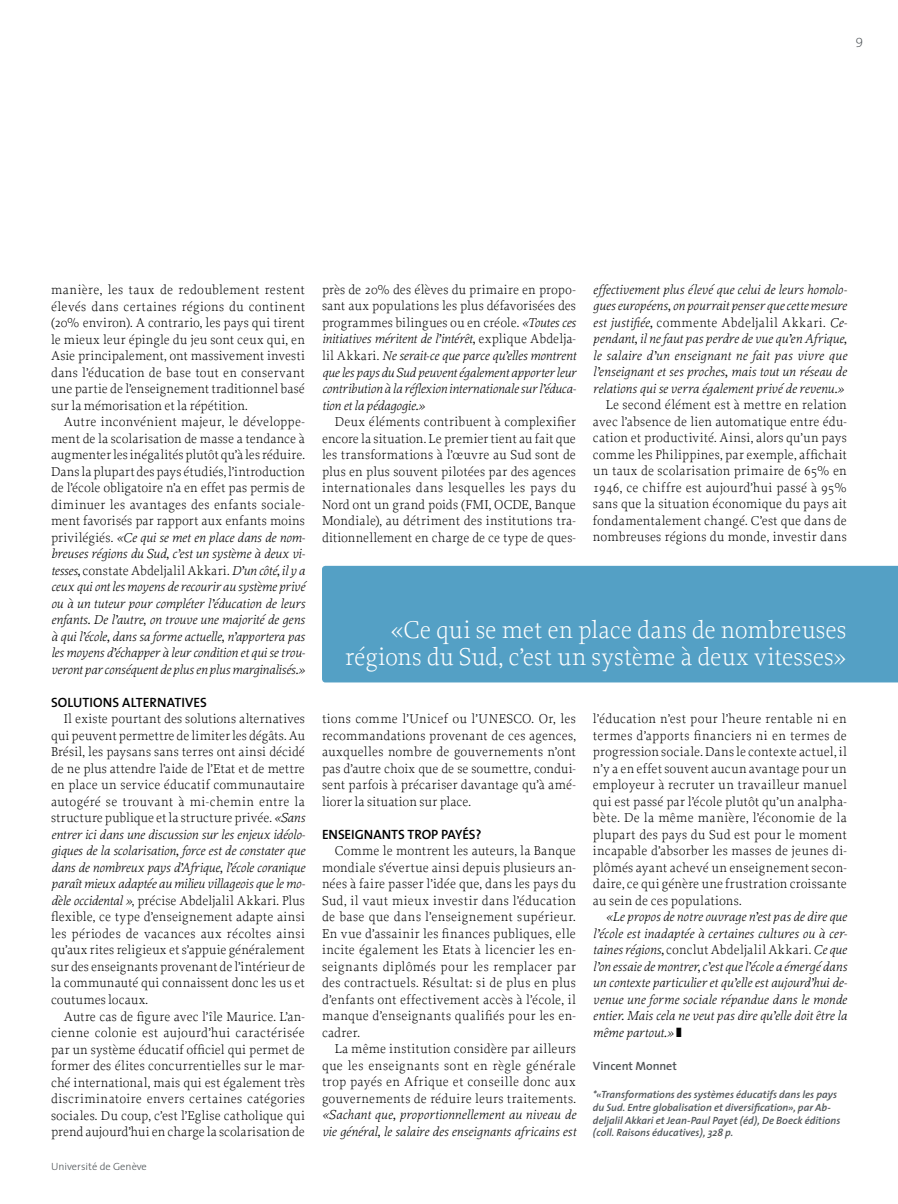
<style>
.page{position:relative;width:898px;height:1204px;background:#fff}
.page>*{position:absolute;margin:0;border:0;box-sizing:border-box;transform-origin:0 0}
.t1{font:300 25.5px/27px "Proforma";color:#fff;text-align:right}
.t2{font:300 13.5px/16.5px "Proforma";letter-spacing:.01em;color:#000;text-align:justify}
.t3{font:italic 300 13.5px/16.5px "Proforma";color:#000;text-align:justify}
.t4{font:600 13.5px "The Sans";color:#000}
.t5{font:13.5px "The Sans Extra Light Caps";color:#505559}
.t6{font:600 12px "The Sans";color:#505559}
.t7{font:italic 600 10.5px/12.6px "The Sans";color:#505559}
.t8{font:300 10.5px "The Sans";color:#505559}
.s1{font-style:normal}
.s2{font-style:italic}
</style>
<div class="page">
<div style="left:322px;top:566px;width:575px;height:116px;background:#54a0c5"></div>
<p class="t5" style="left:855px;top:31px;width:9px">9</p>
<p class="t2" style="left:51px;top:281px;width:255px">manière, les taux de redoublement restent élevés dans certaines régions du continent (20% environ). A contrario, les pays qui tirent le mieux leur épingle du jeu sont ceux qui, en Asie principalement, ont massivement investi dans l’éducation de base tout en conservant une partie de l’enseignement traditionnel basé sur la mémorisation et la répétition.</p>
<p class="t3" style="left:51px;top:413px;width:255px;text-indent:13px"><span class="s1">Autre inconvénient majeur, le développe&shy;ment de la scolarisation de masse a tendance à augmenter les inégalités plutôt qu’à les réduire.<br>Dans la plupart des pays étudiés, l’introduction de l’école obligatoire n’a en effet pas permis de diminuer les avantages des enfants sociale&shy;ment favorisés par rapport aux enfants moins privilégiés.</span> «Ce qui se met en place dans de nom&shy;breuses régions du Sud, c’est un système à deux vi&shy;tesses, <span class="s1">constate Abdeljalil Akkari.</span> D’un côté, il y a ceux qui ont les moyens de recourir au système privé ou à un tuteur pour compléter l’éducation de leurs enfants. De l’autre, on trouve une majorité de gens à qui l’école, dans sa forme actuelle, n’apportera pas les moyens d’échapper à leur condition et qui se trou&shy;veront par conséquent de plus en plus marginalisés.»</p>
<p class="t4" style="left:51px;top:691px;width:16px">SOLUTIONS</p>
<p class="t4" style="left:122px;top:691px;width:8px">ALTERNATIVES</p>
<p class="t2" style="left:51px;top:710px;width:255px;text-indent:13px">Il existe pourtant des solutions alternatives qui peuvent permettre de limiter les dégâts. Au Brésil, les paysans sans terres ont ainsi décidé de ne plus attendre l’aide de l’Etat et de mettre en place un service éducatif communautaire autogéré se trouvant à mi-chemin entre la structure publique et la structure privée. <span class="s2">«Sans entrer ici dans une discussion sur les enjeux idéolo&shy;giques de la scolarisation, force est de constater que dans de nombreux pays d’Afrique, l’école coranique paraît mieux adaptée au milieu villageois que le mo&shy;dèle occidental »</span>, précise Abdeljalil Akkari. Plus flexible, ce type d’enseignement adapte ainsi les périodes de vacances aux récoltes ainsi qu’aux rites religieux et s’appuie généralement sur des enseignants provenant de l’intérieur de la communauté qui connaissent donc les us et coutumes locaux.</p>
<p class="t2" style="left:51px;top:1007px;width:255px;text-indent:13px">Autre cas de figure avec l’île Maurice. L’an&shy;cienne colonie est aujourd’hui caractérisée par un système éducatif officiel qui permet de former des élites concurrentielles sur le mar&shy;ché international, mais qui est également très discriminatoire envers certaines catégories sociales. Du coup, c’est l’Eglise catholique qui prend aujourd’hui en charge la scolarisation de</p>
<p class="t8" style="left:51px;top:1157px;width:97px">Université de Genève</p>
<p class="t3" style="left:322px;top:281px;width:255px"><span class="s1">près de 20% des élèves du primaire en propo&shy;sant aux populations les plus défavorisées des programmes bilingues ou en créole.</span> «Toutes ces initiatives méritent de l’intérêt, <span class="s1">explique Abdelja&shy;lil Akkari.</span> Ne serait-ce que parce qu’elles montrent que les pays du Sud peuvent également apporter leur contribution à la réflexion internationale sur l’éduca&shy;tion et la pédagogie.»</p>
<p class="t2" style="left:322px;top:413px;width:255px;text-indent:13px">Deux éléments contribuent à complexifier encore la situation. Le premier tient au fait que les transformations à l’œuvre au Sud sont de plus en plus souvent pilotées par des agences internationales dans lesquelles les pays du Nord ont un grand poids (FMI, OCDE, Banque Mondiale), au détriment des institutions tra&shy;ditionnellement en charge de ce type de ques-</p>
<p class="t3" style="left:592px;top:281px;width:255px">effectivement plus élevé que celui de leurs homolo&shy;gues européens, on pourrait penser que cette mesure est justifiée, <span class="s1">commente Abdeljalil Akkari.</span> Ce&shy;pendant, il ne faut pas perdre de vue qu’en Afrique, le salaire d’un enseignant ne fait pas vivre que l’enseignant et ses proches, mais tout un réseau de relations qui se verra également privé de revenu.»</p>
<p class="t2" style="left:592px;top:396px;width:255px;text-indent:13px">Le second élément est à mettre en relation avec l’absence de lien automatique entre édu&shy;cation et productivité. Ainsi, alors qu’un pays comme les Philippines, par exemple, affichait un taux de scolarisation primaire de 65% en 1946, ce chiffre est aujourd’hui passé à 95% sans que la situation économique du pays ait fondamentalement changé. C’est que dans de nombreuses régions du monde, investir dans</p>
<h1 class="t1" style="left:345px;top:616px;width:502px">«Ce qui se met en place dans de nombreuses régions du Sud, c’est un système à deux vitesses»</h1>
<p class="t2" style="left:322px;top:710px;width:255px">tions comme l’Unicef ou l’UNESCO. Or, les recommandations provenant de ces agences, auxquelles nombre de gouvernements n’ont pas d’autre choix que de se soumettre, condui&shy;sent parfois à précariser davantage qu’à amé&shy;liorer la situation sur place.</p>
<p class="t4" style="left:322px;top:822px;width:16px">ENSEIGNANTS</p>
<p class="t4" style="left:407px;top:822px;width:9px">TROP</p>
<p class="t4" style="left:441px;top:822px;width:42px">PAYÉS?</p>
<p class="t2" style="left:322px;top:842px;width:255px;text-indent:13px">Comme le montrent les auteurs, la Banque mondiale s’évertue ainsi depuis plusieurs an&shy;nées à faire passer l’idée que, dans les pays du Sud, il vaut mieux investir dans l’éducation de base que dans l’enseignement supérieur.<br>En vue d’assainir les finances publiques, elle incite également les Etats à licencier les en&shy;seignants diplômés pour les remplacer par des contractuels. Résultat: si de plus en plus d’enfants ont effectivement accès à l’école, il manque d’enseignants qualifiés pour les en&shy;cadrer.</p>
<p class="t2" style="left:322px;top:1040px;width:255px;text-indent:13px">La même institution considère par ailleurs que les enseignants sont en règle générale trop payés en Afrique et conseille donc aux gouvernements de réduire leurs traitements.</p>
<p class="t3" style="left:322px;top:1106px;width:255px">«Sachant que, proportionnellement au niveau de vie général, le salaire des enseignants africains est</p>
<p class="t2" style="left:592px;top:710px;width:255px">l’éducation n’est pour l’heure rentable ni en termes d’apports financiers ni en termes de progression sociale. Dans le contexte actuel, il n’y a en effet souvent aucun avantage pour un employeur à recruter un travailleur manuel qui est passé par l’école plutôt qu’un analpha&shy;bète. De la même manière, l’économie de la plupart des pays du Sud est pour le moment incapable d’absorber les masses de jeunes di&shy;plômés ayant achevé un enseignement secon&shy;daire, ce qui génère une frustration croissante au sein de ces populations.</p>
<p class="t3" style="left:592px;top:908px;width:255px;text-indent:13px">«Le propos de notre ouvrage n’est pas de dire que l’école est inadaptée à certaines cultures ou à cer&shy;taines régions, <span class="s1">conclut Abdeljalil Akkari.</span> Ce que l’on essaie de montrer, c’est que l’école a émergé dans un contexte particulier et qu’elle est aujourd’hui de&shy;venue une forme sociale répandue dans le monde entier. Mais cela ne veut pas dire qu’elle doit être la même partout.»</p>
<p class="t6" style="left:592px;top:1056px;width:85px">VINCENT MONNET</p>
<p class="t7" style="left:592px;top:1088px;width:249px">*«Transformations des systèmes éducatifs dans les pays du Sud. Entre globalisation et diversification», par Ab&shy;deljalil Akkari et Jean-Paul Payet (éd), De Boeck éditions (coll. Raisons éducatives), 328 p.</p>
</div>
